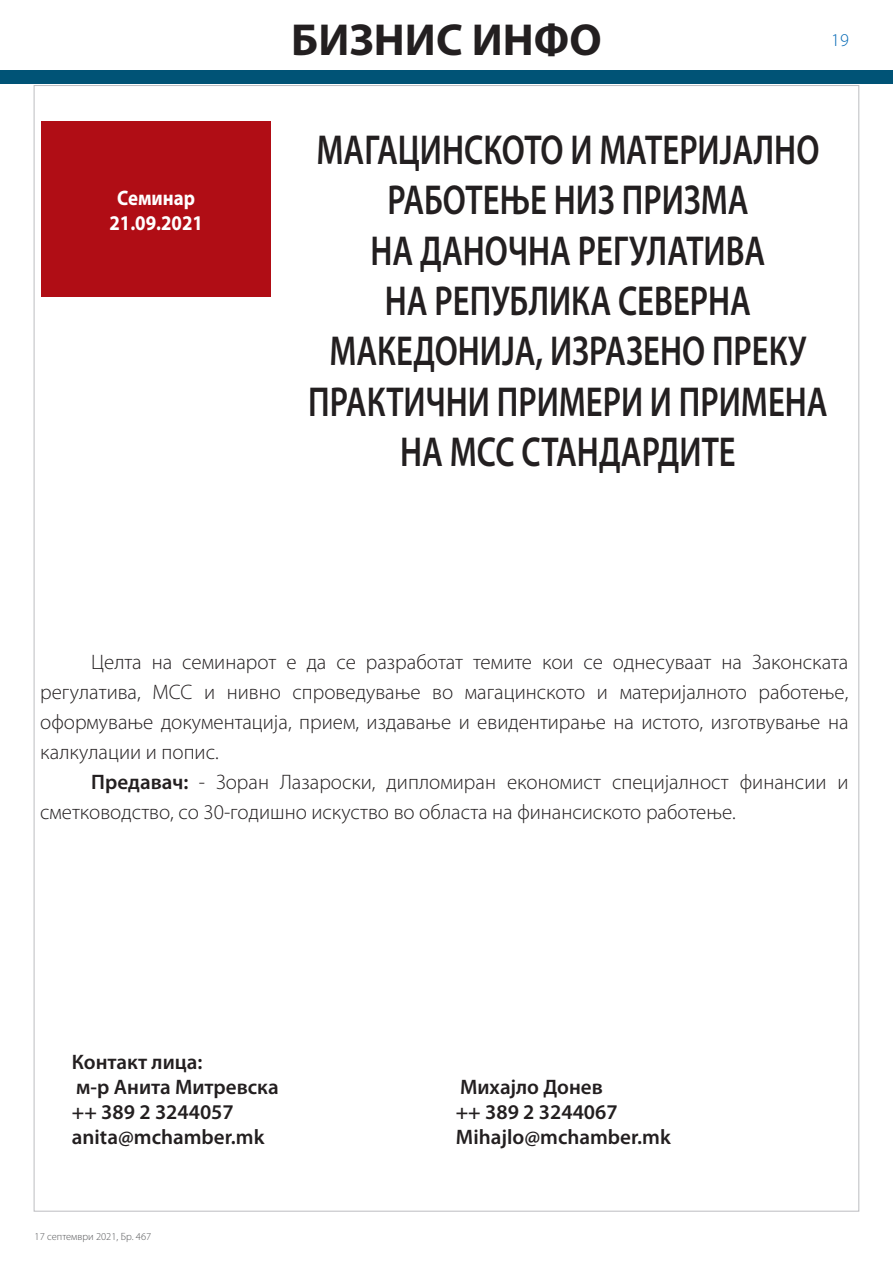
<style>
.page{position:relative;width:893px;height:1263px;background:#fff}
.page>*{position:absolute;margin:0;border:0;box-sizing:border-box;transform-origin:0 0}
.t1{font:700 45px "Myriad Pro";color:#231f20}
.t2{font:600 42px/50.4px "Myriad Pro";color:#231f20;text-align:center;scale:.78 1}
.t3{font:300 21px/30px "Myriad Pro";color:#231f20;text-align:justify}
.t4{font:600 21px/25.2px "Myriad Pro";color:#231f20}
.t5{font:700 21px/25.2px "Myriad Pro";color:#fff;text-align:center;scale:.9 1}
.t6{font:300 18px "Myriad Pro";color:#0167b4}
.t7{font:300 10.5px "Myriad Pro";color:#57585a}
.s1{font-weight:600}
</style>
<div class="page">
<div style="left:0;top:70px;width:893px;height:14px;background:#005376"></div>
<div style="left:41px;top:122px;width:230px;height:175px;background:#b00d15"></div>
<p class="t5" style="left:109px;top:184px;width:106px">Семинар<br>21.09.2021</p>
<h1 class="t1" style="left:291px;top:11px;width:312px">БИЗНИС ИНФО</h1>
<p class="t6" style="left:831px;top:29px;width:19px">19</p>
<h2 class="t2" style="left:308px;top:123px;width:667px">МАГАЦИНСКОТО И МАТЕРИЈАЛНО<br>РАБОТЕЊЕ НИЗ ПРИЗМА<br>НА ДАНОЧНА РЕГУЛАТИВА<br>НА РЕПУБЛИКА СЕВЕРНА<br>МАКЕДОНИЈА, ИЗРАЗЕНО ПРЕКУ<br>ПРАКТИЧНИ ПРИМЕРИ И ПРИМЕНА<br>НА МСС СТАНДАРДИТЕ</h2>
<p class="t3" style="left:40px;top:646px;width:810px;text-indent:51px">Целта на семинарот е да се разработат темите кои се однесуваат на Законската регулатива, МСС и нивно спроведување во магацинското и материјалното работење, оформување документација, прием, издавање и евидентирање на истото, изготвување на калкулации и попис.</p>
<p class="t3" style="left:40px;top:767px;width:810px;text-indent:51px"><span class="s1">Предавач:</span> - Зоран Лазароски, дипломиран економист специјалност финансии и сметководство, со 30-годишно искуство во областа на финансиското работење.</p>
<p class="t4" style="left:72px;top:1049px;width:208px">Контакт лица:<br>м-р Анита Митревска ++ 389 2 3244057 anita@mchamber.mk</p>
<p class="t7" style="left:35px;top:1230px;width:118px">17 септември 2021, Бр. 467</p>
<p class="t4" style="left:456px;top:1074px;width:216px">Михајло Донев<br>++ 389 2 3244067<br>Mihajlo@mchamber.mk</p>
</div>
